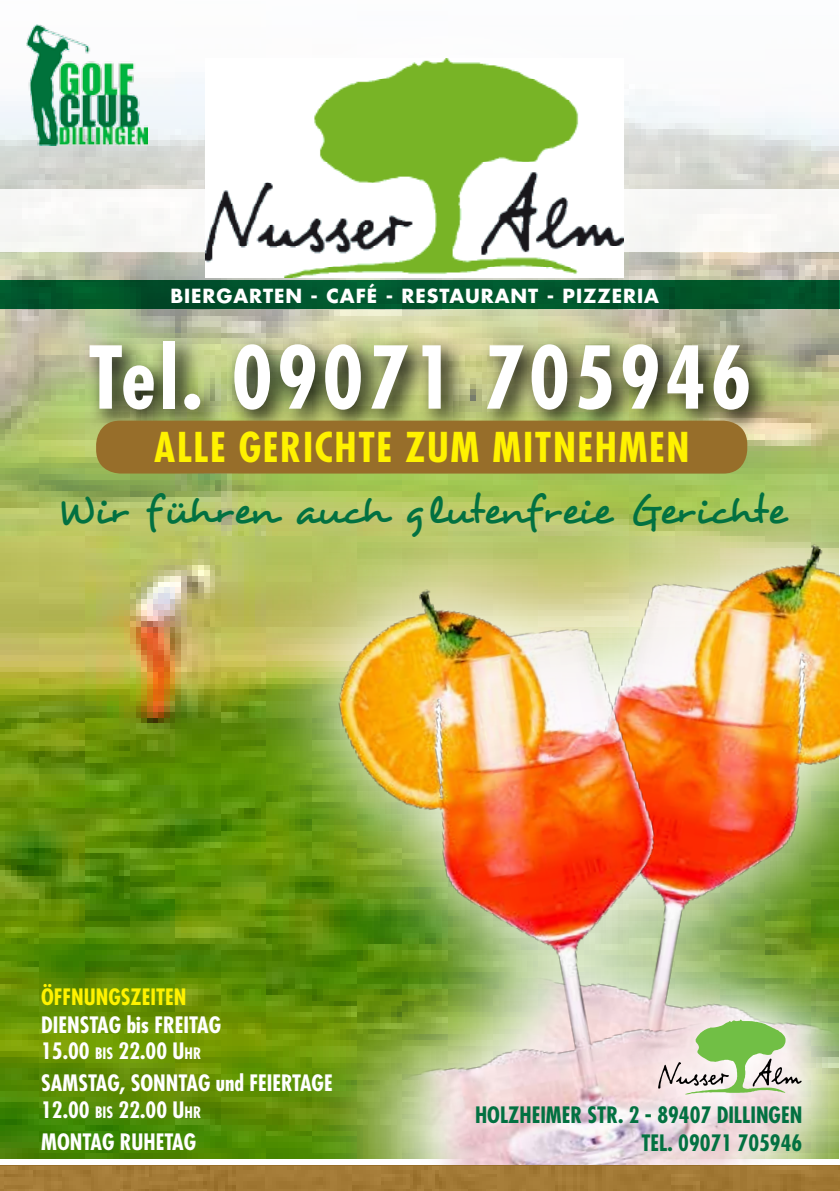
<style>
.page{position:relative;width:840px;height:1191px;background:#fff}
.page>*{position:absolute;margin:0;border:0;box-sizing:border-box;transform-origin:0 0}
.t1{font:700 condensed 84px "Futura Std";letter-spacing:.05em;color:#fff}
.t2{font:40.8px "Desyrel";letter-spacing:-.015em;color:#027141}
.t3{font:700 condensed 40px "Futura Std";letter-spacing:.04em;color:#fff200}
.t4{font:700 condensed 22px/26.4px "Futura Std";color:#fff}
.t5{font:700 condensed 22px/28px "Futura Std";color:#027141;text-align:right}
.t6{font:700 condensed 22px "Futura Std";color:#fff200}
.t7{font:700 19px "Futura Std";letter-spacing:.05em;color:#fff}
.s1{font-size:15.4px}
.s2{font-style:inherit}
</style>
<div class="page">
<img style="left:0;top:24px;width:838px;height:1134px">
<img style="left:159px;top:410px;width:680px;height:755px">
<div style="left:0;top:190px;width:839px;height:62px;background:#f7f7f5"></div>
<svg style="left:104px;top:24px;width:617px;height:307px;fill:#f4f6f5"></svg>
<img style="left:205px;top:58px;width:418px;height:219px">
<img style="left:27px;top:25px;width:120px;height:120px">
<svg style="left:0;top:280px;width:839px;height:29px;background:#00542b"></svg>
<svg style="left:613px;top:974px;width:226px;height:166px;background:#cecfb6"></svg>
<svg style="left:657px;top:1019px;width:144px;height:75px;background:#bfcea9"></svg>
<div style="left:0;top:1165px;width:839px;height:26px;background:#976e2a"></div>
<img style="left:0;top:1166px;width:839px;height:25px">
<svg style="left:79px;top:331px;width:695px;height:105px;background:#8f9765"></svg>
<div style="left:96px;top:420px;width:650px;height:53px;background:#976e2a;border-radius:24px"></div>
<p class="t7" style="left:170px;top:283px;width:490px">BIERGARTEN - CAFÉ - RESTAURANT - PIZZERIA</p>
<h1 class="t1" style="left:88px;top:325px;width:664px">TEL. 09071 705946</h1>
<h3 class="t3" style="left:154px;top:422px;width:536px">ALLE GERICHTE ZUM MITNEHMEN</h3>
<h2 class="t2" style="left:57px;top:485px;width:730px">Wir führen auch glutenfreie Gerichte</h2>
<p class="t6" style="left:41px;top:983px;width:147px">ÖFFNUNGSZEITEN</p>
<p class="t4" style="left:41px;top:1011px;width:181px">DIENSTAG BIS FREITAG<br>15.00 <span class="s1">BIS</span> 22.00 <span class="s2">U</span><span class="s1">HR</span></p>
<p class="t4" style="left:41px;top:1070px;width:219px">SAMSTAG, SONNTAG UND FEIERTAGE<br>12.00 <span class="s1">BIS</span> 22.00 <span class="s2">U</span><span class="s1">HR</span></p>
<p class="t4" style="left:41px;top:1128px;width:156px">MONTAG RUHETAG</p>
<p class="t5" style="left:475px;top:1101px;width:328px">HOLZHEIMER STR. 2 - 89407 DILLINGEN<br>TEL. 09071 705946</p>
</div>
